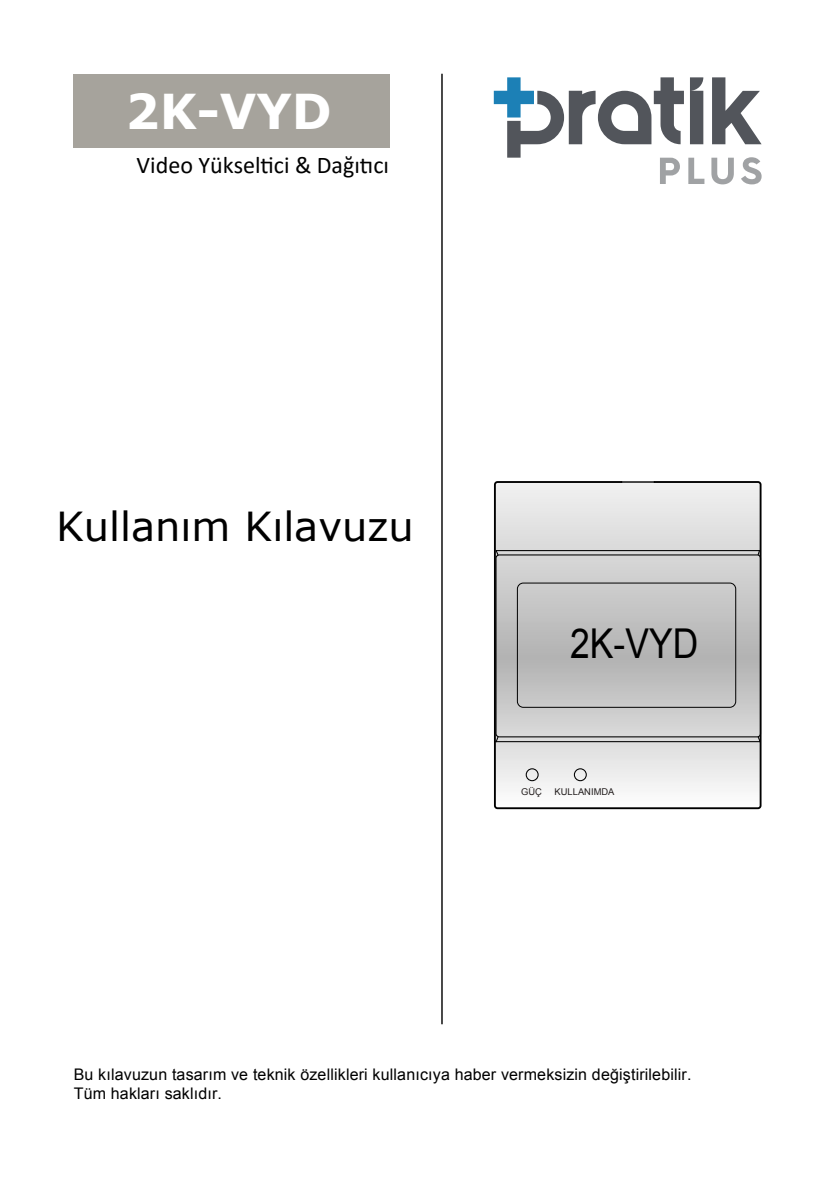
<style>
.page{position:relative;width:840px;height:1191px;background:#fff}
.page>*{position:absolute;margin:0;border:0;box-sizing:border-box;transform-origin:0 0}
.t1{font:700 48px "Verdana";color:#fff}
.t2{font:41.2px "Arial";color:#000;scale:.86 1}
.t3{font:40px "Verdana";color:#000}
.t4{font:24px "Calibri";color:#000}
.t5{font:16px/19.2px "Arial";letter-spacing:.01em;color:#000}
.t6{font:9.4px "Arial";color:#241f1f}
</style>
<div class="page">
<div style="left:73px;top:74px;width:316px;height:73px;background:#a6a39c"></div>
<hr style="left:441px;top:74px;width:1px;height:950px;background:#000">
<svg style="left:496px;top:484px;width:262px;height:304px;background:#d1d1d1"></svg>
<div style="left:493px;top:481px;width:268px;height:328px;border:2px solid #000;border-radius:3px"></div>
<div style="left:495px;top:554px;width:265px;height:183px;border:1px solid #000;border-radius:3px"></div>
<div style="left:516px;top:582px;width:219px;height:126px;border:1px solid #000;border-radius:6px"></div>
<hr style="left:621px;top:481px;width:33px;height:2px;background:#000">
<div style="left:525px;top:768px;width:13px;height:13px;border:1px solid #000;border-radius:50%"></div>
<div style="left:573px;top:768px;width:13px;height:13px;border:1px solid #000;border-radius:50%"></div>
<hr style="left:495px;top:550px;width:265px;height:1px;background:#000">
<hr style="left:494px;top:741px;width:266px;height:1px;background:#000">
<svg style="left:494px;top:735px;width:5px;height:8px"></svg>
<svg style="left:756px;top:735px;width:5px;height:9px"></svg>
<svg style="left:494px;top:549px;width:5px;height:7px"></svg>
<svg style="left:756px;top:549px;width:4px;height:7px"></svg>
<svg style="left:493px;top:77px;width:268px;height:107px"></svg>
<h1 class="t1" style="left:125px;top:80px;width:208px">2K-VYD</h1>
<h3 class="t4" style="left:137px;top:148px;width:254px">Video Yükseltici &amp; Dağıtıcı</h3>
<h3 class="t3" style="left:56px;top:500px;width:359px">Kullanım Kılavuzu</h3>
<h2 class="t2" style="left:570px;top:616px;width:150px">2K-VYD</h2>
<p class="t6" style="left:521px;top:785px;width:22px">GÜÇ</p>
<p class="t6" style="left:554px;top:785px;width:61px">KULLANIMDA</p>
<p class="t5" style="left:74px;top:1065px;width:619px">Bu kılavuzun tasarım ve teknik özellikleri kullanıcıya haber vermeksizin değiştirilebilir.<br>Tüm hakları saklıdır.</p>
</div>
